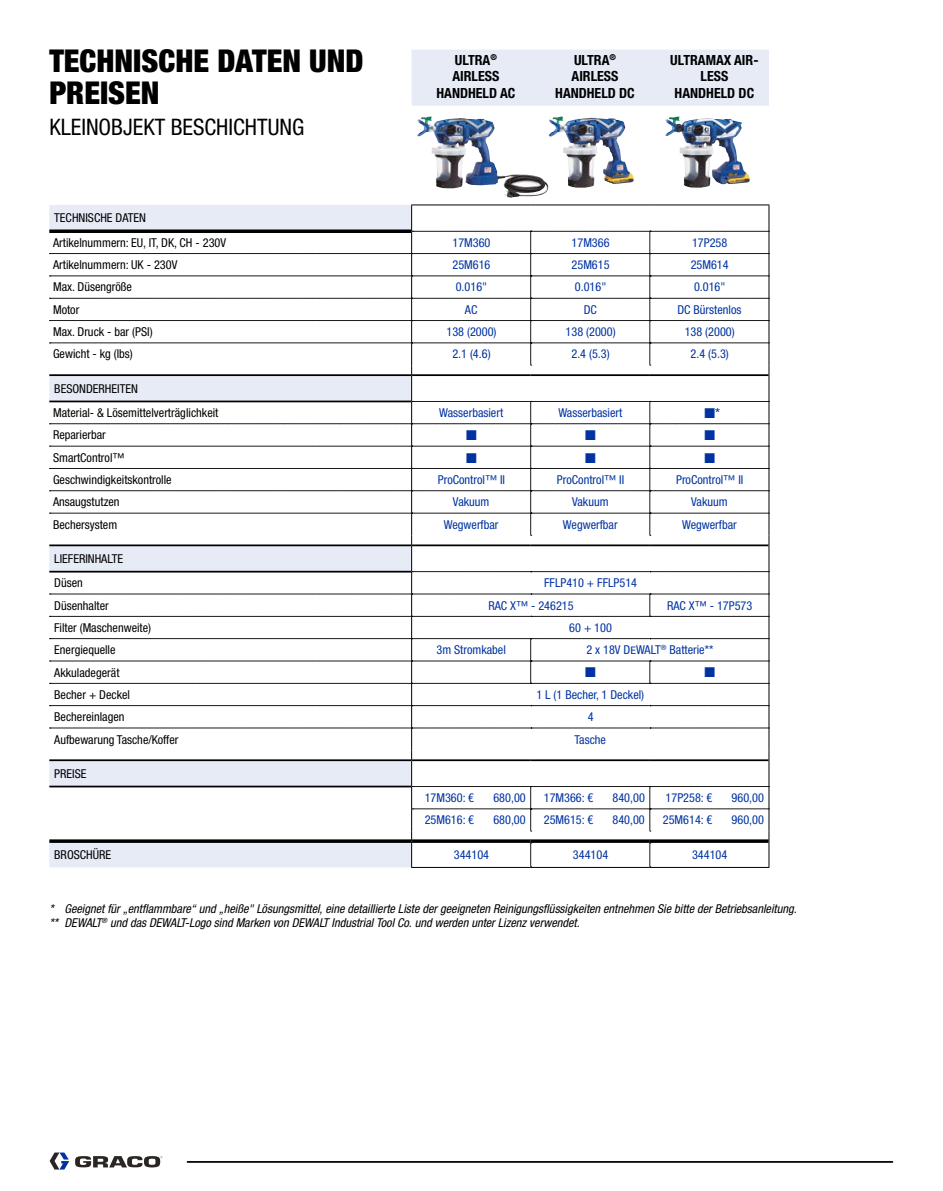
<style>
.page{position:relative;width:943px;height:1191px;background:#fff}
.page>*{position:absolute;margin:0;border:0;box-sizing:border-box;transform-origin:0 0}
.t1{font:900 condensed 31.5px/31.5px "Helvetica Neue LTW1 G";color:#000}
.t2{font:condensed 22.75px "Helvetica Neue LTW1 G";color:#000}
.t3{font:700 condensed 14px/16.8px "Helvetica Neue LTW1 G";color:#000;text-align:center}
.t4{font:14px "Zapf Dingbats ITC";color:#0033a1}
.t5{font:condensed 14px "Helvetica Neue LTW1 G";color:#0033a1}
.t6{font:condensed 12.25px/22.4px "Helvetica Neue LTW1 G";color:#0033a1}
.t7{font:condensed 12.25px/22.4px "Helvetica Neue LTW1 G";color:#000}
.t8{font:italic condensed 12.25px/14px "Helvetica Neue LTW1 G";color:#000}
.s1{font-size:10.33px}
</style>
<div class="page">
<svg style="left:50px;top:1152px;width:19px;height:17px"></svg>
<svg style="left:75px;top:1156px;width:87px;height:11px"></svg>
<hr style="left:187px;top:1161px;width:705px;height:1px;background:#000">
<svg style="left:412px;top:50px;width:357px;height:148px"></svg>
<hr style="left:411px;top:204px;width:119px;height:1px;background:#000">
<hr style="left:530px;top:204px;width:120px;height:1px;background:#000">
<hr style="left:650px;top:204px;width:119px;height:1px;background:#000">
<hr style="left:411px;top:867px;width:119px;height:1px;background:#000">
<hr style="left:530px;top:867px;width:120px;height:1px;background:#000">
<hr style="left:650px;top:867px;width:119px;height:1px;background:#000">
<svg style="left:49px;top:205px;width:720px;height:662px"></svg>
<h1 class="t1" style="left:49px;top:45px;width:316px">TECHNISCHE DATEN UND<br>PREISEN</h1>
<h2 class="t2" style="left:49px;top:114px;width:256px">KLEINOBJEKT BESCHICHTUNG</h2>
<p class="t7" style="left:53px;top:206px;width:174px;line-height:24.3px">TECHNISCHE DATEN<br>Artikelnummern: EU, IT, DK, CH - 230V</p>
<p class="t7" style="left:53px;top:254px;width:126px">Artikelnummern: UK - 230V<br>Max. Düsengröße<br>Motor</p>
<p class="t7" style="left:53px;top:321px;width:101px">Max. Druck - bar (PSI)<br>Gewicht - kg (lbs)</p>
<p class="t7" style="left:53px;top:376px;width:167px;line-height:24.3px">BESONDERHEITEN<br>Material- &amp; Lösemittelverträglichkeit</p>
<p class="t7" style="left:53px;top:424px;width:120px">Reparierbar<br>SmartControl™<br>Geschwindigkeitskontrolle<br>Ansaugstutzen</p>
<p class="t3" style="left:436px;top:51px;width:80px">ULTRA<sup>®<br></sup>AIRLESS<br>HANDHELD AC</p>
<p class="t3" style="left:555px;top:51px;width:81px">ULTRA<sup>®<br></sup>AIRLESS<br>HANDHELD DC</p>
<p class="t3" style="left:670px;top:51px;width:90px">ULTRAMAX AIR-<br>LESS<br>HANDHELD DC</p>
<p class="t6" style="left:452px;top:231px;width:40px">17M360</p>
<p class="t6" style="left:571px;top:231px;width:40px">17M366</p>
<p class="t6" style="left:692px;top:231px;width:37px">17P258</p>
<p class="t6" style="left:452px;top:254px;width:40px">25M616</p>
<p class="t6" style="left:571px;top:254px;width:40px">25M615</p>
<p class="t6" style="left:690px;top:254px;width:40px">25M614</p>
<p class="t6" style="left:456px;top:276px;width:33px">0.016"</p>
<p class="t6" style="left:575px;top:276px;width:33px">0.016"</p>
<p class="t6" style="left:694px;top:276px;width:33px">0.016"</p>
<p class="t6" style="left:446px;top:321px;width:52px">138 (2000)</p>
<p class="t6" style="left:565px;top:321px;width:52px">138 (2000)</p>
<p class="t6" style="left:684px;top:321px;width:52px">138 (2000)</p>
<p class="t6" style="left:452px;top:343px;width:40px">2.1 (4.6)</p>
<p class="t6" style="left:571px;top:343px;width:40px">2.4 (5.3)</p>
<p class="t6" style="left:690px;top:343px;width:40px">2.4 (5.3)</p>
<p class="t6" style="left:465px;top:298px;width:14px">AC</p>
<p class="t6" style="left:583px;top:298px;width:15px">DC</p>
<p class="t6" style="left:677px;top:298px;width:65px">DC Bürstenlos</p>
<p class="t6" style="left:439px;top:401px;width:65px">Wasserbasiert</p>
<p class="t6" style="left:558px;top:401px;width:65px">Wasserbasiert</p>
<p class="t5" style="left:704px;top:405px;width:17px">■*</p>
<p class="t4" style="left:466px;top:427px;width:12px">■</p>
<p class="t4" style="left:585px;top:427px;width:12px">■</p>
<p class="t4" style="left:704px;top:427px;width:12px">■</p>
<p class="t4" style="left:466px;top:449px;width:12px">■</p>
<p class="t4" style="left:585px;top:449px;width:12px">■</p>
<p class="t4" style="left:704px;top:449px;width:12px">■</p>
<p class="t6" style="left:438px;top:468px;width:69px">ProControl™ II</p>
<p class="t6" style="left:557px;top:468px;width:69px">ProControl™ II</p>
<p class="t6" style="left:676px;top:468px;width:69px">ProControl™ II</p>
<p class="t6" style="left:453px;top:491px;width:38px">Vakuum</p>
<p class="t6" style="left:572px;top:491px;width:38px">Vakuum</p>
<p class="t6" style="left:691px;top:491px;width:38px">Vakuum</p>
<p class="t7" style="left:53px;top:513px;width:66px">Bechersystem</p>
<p class="t6" style="left:444px;top:513px;width:56px">Wegwerfbar</p>
<p class="t6" style="left:563px;top:513px;width:56px">Wegwerfbar</p>
<p class="t6" style="left:682px;top:513px;width:56px">Wegwerfbar</p>
<p class="t7" style="left:54px;top:546px;width:70px;line-height:24.3px">LIEFERINHALTE<br>Düsen</p>
<p class="t7" style="left:54px;top:594px;width:98px">Düsenhalter<br>Filter (Maschenweite)<br>Energiequelle</p>
<p class="t6" style="left:488px;top:572px;width:150px;text-indent:56px">FFLP410 + FFLP514<br>RAC X™ - 246215</p>
<p class="t6" style="left:667px;top:594px;width:87px">RAC X™ - 17P573</p>
<p class="t6" style="left:569px;top:616px;width:44px">60 + 100</p>
<p class="t4" style="left:585px;top:664px;width:12px">■</p>
<p class="t4" style="left:704px;top:664px;width:12px">■</p>
<p class="t6" style="left:587px;top:705px;width:7px">4</p>
<p class="t6" style="left:436px;top:638px;width:71px">3m Stromkabel</p>
<p class="t6" style="left:586px;top:639px;width:128px">2 x 18V D<span class="s1">E</span>WALT<sup>®</sup> Batterie**</p>
<p class="t7" style="left:54px;top:661px;width:77px">Akkuladegerät<br>Becher + Deckel</p>
<p class="t6" style="left:536px;top:683px;width:109px">1 L (1 Becher, 1 Deckel)</p>
<p class="t7" style="left:54px;top:705px;width:126px">Bechereinlagen<br>Aufbewarung Tasche/Koffer</p>
<p class="t6" style="left:574px;top:728px;width:33px">Tasche</p>
<p class="t7" style="left:54px;top:762px;width:34px">PREISE</p>
<p class="t7" style="left:54px;top:843px;width:58px">BROSCHÜRE</p>
<p class="t6" style="left:424px;top:786px;width:51px">17M360: €</p>
<p class="t6" style="left:493px;top:786px;width:34px">680,00</p>
<p class="t6" style="left:544px;top:786px;width:51px">17M366: €</p>
<p class="t6" style="left:612px;top:786px;width:34px">840,00</p>
<p class="t6" style="left:665px;top:786px;width:48px">17P258: €</p>
<p class="t6" style="left:731px;top:786px;width:34px">960,00</p>
<p class="t6" style="left:424px;top:809px;width:51px">25M616: €</p>
<p class="t6" style="left:493px;top:809px;width:34px">680,00</p>
<p class="t6" style="left:544px;top:809px;width:51px">25M615: €</p>
<p class="t6" style="left:612px;top:809px;width:34px">840,00</p>
<p class="t6" style="left:663px;top:809px;width:51px">25M614: €</p>
<p class="t6" style="left:731px;top:809px;width:34px">960,00</p>
<p class="t6" style="left:454px;top:843px;width:37px">344104</p>
<p class="t6" style="left:573px;top:843px;width:37px">344104</p>
<p class="t6" style="left:692px;top:843px;width:37px">344104</p>
<p class="t8" style="left:50px;top:901px;width:748px">* Geeignet für „entflammbare“ und „heiße" Lösungsmittel, eine detaillierte Liste der geeigneten Reinigungsflüssigkeiten entnehmen Sie bitte der Betriebsanleitung. ** DEWALT<sup>®</sup> und das DEWALT-Logo sind Marken von DEWALT Industrial Tool Co. und werden unter Lizenz verwendet.</p>
</div>
